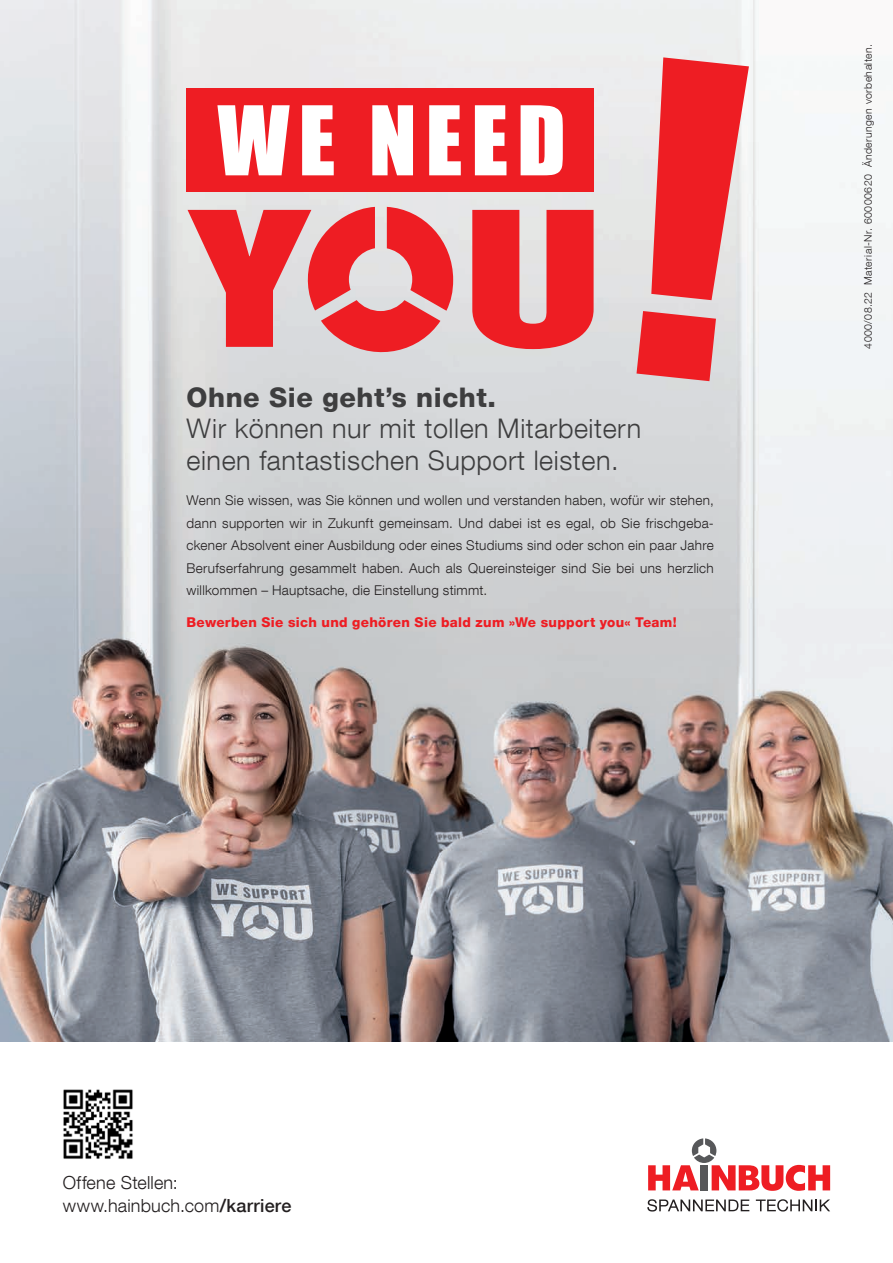
<style>
.page{position:relative;width:893px;height:1263px;background:#fff}
.page>*{position:absolute;margin:0;border:0;box-sizing:border-box;transform-origin:0 0}
.t1{font:300 27px/31.5px "Helvetica Neue LT Com";letter-spacing:.02em;color:#3e3e3f}
.t2{font:800 27px "Helvetica Neue LT Com";letter-spacing:.02em;color:#3e3e3f}
.t3{font:300 18px "Helvetica Neue LT Com";letter-spacing:.01em;color:#231f20}
.t4{font:300 13.5px/22.5px "Helvetica Neue LT Com";letter-spacing:.02em;color:#231f20;text-align:justify}
.t5{font:800 13.5px "Helvetica Neue LT Com";letter-spacing:.025em;color:#ee1d23}
._4_Copy{font:300 10.5px "Helvetica Neue LT Com";letter-spacing:.045em;color:#231f20}
.s1{font-weight:500}
</style>
<div class="page">
<img style="left:0;top:0;width:893px;height:1042px">
<svg style="left:188px;top:210px;width:406px;height:139px;background:#e8676b"></svg>
<svg style="left:298px;top:207px;width:155px;height:154px;background:#e67a7e"></svg>
<div style="left:187px;top:88px;width:407px;height:103px;background:#ee1d23"></div>
<svg style="left:217px;top:105px;width:346px;height:70px"></svg>
<svg style="left:636px;top:57px;width:113px;height:324px;background:#ea6d71"></svg>
<svg style="left:647px;top:1199px;width:102px;height:12px"></svg>
<svg style="left:756px;top:1199px;width:74px;height:12px"></svg>
<svg style="left:648px;top:1138px;width:182px;height:53px"></svg>
<img style="left:63px;top:1089px;width:70px;height:70px">
<p class="t2" style="left:187px;top:381px;width:311px">Ohne Sie geht’s nicht.</p>
<p class="t1" style="left:187px;top:412px;width:456px">Wir können nur mit tollen Mitarbeitern einen fantastischen Support leisten.</p>
<p class="t4" style="left:187px;top:489px;width:529px">Wenn Sie wissen, was Sie können und wollen und verstanden haben, wofür wir stehen, dann supporten wir in Zukunft gemeinsam. Und dabei ist es egal, ob Sie frischgeba&shy;ckener Absolvent einer Ausbildung oder eines Studiums sind oder schon ein paar Jahre Berufserfahrung gesammelt haben. Auch als Quereinsteiger sind Sie bei uns herzlich willkommen – Hauptsache, die Einstellung stimmt.</p>
<p class="t5" style="left:187px;top:614px;width:492px">Bewerben Sie sich und gehören Sie bald zum »We support you« Team!</p>
<p class="_4_Copy" style="left:862px;top:349px;width:306px;rotate:-90deg">4000/08.22 Material-Nr. 60000620 Änderungen vorbehalten.</p>
<p class="t3" style="left:63px;top:1172px;width:116px">Offene Stellen:</p>
<p class="t3" style="left:63px;top:1194px;width:230px">www.hainbuch.com<span class="s1">/karriere</span></p>
</div>
